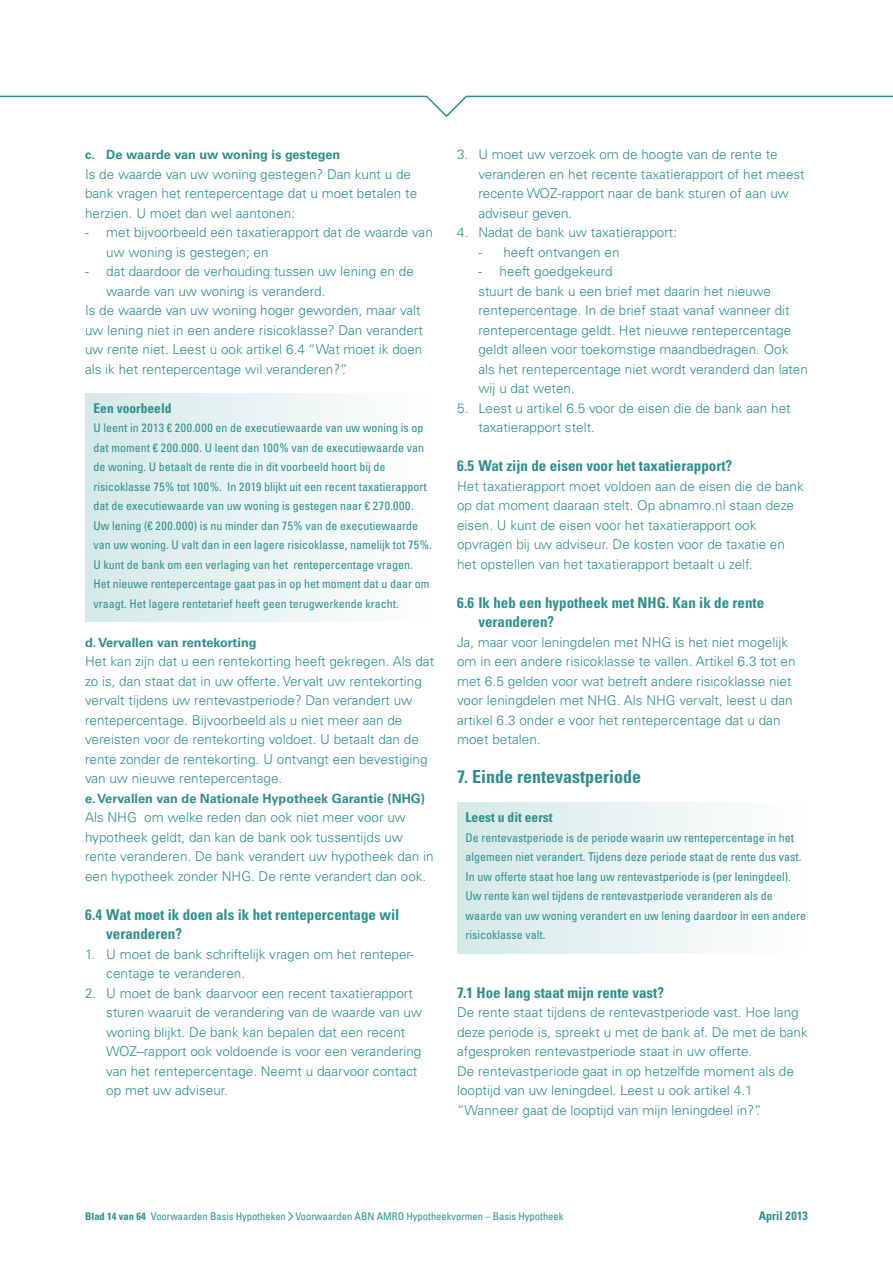
<style>
.page{position:relative;width:893px;height:1263px;background:#fff}
.page>*{position:absolute;margin:0;border:0;box-sizing:border-box;transform-origin:0 0}
._02_Bodyheading-01{font:700 condensed 18px "Univers LT Std";color:#2e8f8e}
._03_Bodyheading-02{font:700 condensed 15px "Univers LT Std";color:#2e8f8e}
.Body_inspring{font:300 13.5px/19.5px "Univers LT Std";color:#2e8f8e}
._17_Border-heading{font:700 condensed 13.5px "Univers LT Std";color:#2e8f8e}
._04_Bodyheading-03{font:700 12.75px "Univers LT Std";color:#2e8f8e}
._18_Border-body{font:condensed 12px/19.5px "Univers LT Std";color:#2e8f8e}
.t1{font:700 condensed 12px "Univers LT Std";color:#2e8f8e}
.t2{font:condensed 10.5px "Univers LT Std";color:#2e8f8e}
.s1{font-weight:700}
</style>
<div class="page">
<svg style="left:0;top:95px;width:893px;height:23px"></svg>
<div style="left:85px;top:393px;width:351px;height:228px;background:linear-gradient(to right,#d5e9e8,#fff)"></div>
<div style="left:457px;top:803px;width:351px;height:151px;background:linear-gradient(to right,#d5e9e8,#fff)"></div>
<svg style="left:288px;top:1211px;width:6px;height:10px"></svg>
<p class="_04_Bodyheading-03" style="left:85px;top:147px;width:257px">c. De waarde van uw woning is gestegen</p>
<p class="Body_inspring" style="left:85px;top:164px;width:334px">Is de waarde van uw woning gestegen? Dan kunt u de bank vragen het rentepercentage dat u moet betalen te herzien. U moet dan wel aantonen:</p>
<p class="Body_inspring" style="left:106px;top:223px;width:328px;text-indent:-21px">- met bijvoorbeeld een taxatierapport dat de waarde van uw woning is gestegen; en</p>
<p class="Body_inspring" style="left:106px;top:262px;width:309px;text-indent:-21px">- dat daardoor de verhouding tussen uw lening en de waarde van uw woning is veranderd.</p>
<p class="Body_inspring" style="left:85px;top:301px;width:339px">Is de waarde van uw woning hoger geworden, maar valt uw lening niet in een andere risicoklasse? Dan verandert uw rente niet. Leest u ook artikel 6.4 “Wat moet ik doen als ik het rentepercentage wil veranderen?”.</p>
<p class="_17_Border-heading" style="left:94px;top:400px;width:79px">Een voorbeeld</p>
<p class="_18_Border-body" style="left:94px;top:418px;width:340px">U leent in 2013 € 200.000 en de executiewaarde van uw woning is op dat moment € 200.000. U leent dan 100% van de executiewaarde van de woning. U betaalt de rente die in dit voorbeeld hoort bij de risicoklasse 75% tot 100%. In 2019 blijkt uit een recent taxatierapport dat de executiewaarde van uw woning is gestegen naar € 270.000.<br>Uw lening (€ 200.000) is nu minder dan 75% van de executiewaarde van uw woning. U valt dan in een lagere risicoklasse, namelijk tot 75%.<br>U kunt de bank om een verlaging van het rentepercentage vragen.<br>Het nieuwe rentepercentage gaat pas in op het moment dat u daar om vraagt. Het lagere rentetarief heeft geen terugwerkende kracht.</p>
<p class="_04_Bodyheading-03" style="left:85px;top:635px;width:173px">d. Vervallen van rentekorting</p>
<p class="Body_inspring" style="left:85px;top:652px;width:351px">Het kan zijn dat u een rentekorting heeft gekregen. Als dat zo is, dan staat dat in uw offerte. Vervalt uw rentekorting vervalt tijdens uw rentevastperiode? Dan verandert uw rentepercentage. Bijvoorbeeld als u niet meer aan de vereisten voor de rentekorting voldoet. U betaalt dan de rente zonder de rentekorting. U ontvangt een bevestiging van uw nieuwe rentepercentage.</p>
<p class="_04_Bodyheading-03" style="left:85px;top:791px;width:341px">e. Vervallen van de Nationale Hypotheek Garantie (NHG)</p>
<p class="Body_inspring" style="left:85px;top:808px;width:350px">Als NHG om welke reden dan ook niet meer voor uw hypotheek geldt, dan kan de bank ook tussentijds uw rente veranderen. De bank verandert uw hypotheek dan in een hypotheek zonder NHG. De rente verandert dan ook.</p>
<p class="_03_Bodyheading-02" style="left:85px;top:905px;width:316px">6.4 Wat moet ik doen als ik het rentepercentage wil</p>
<p class="_03_Bodyheading-02" style="left:106px;top:925px;width:77px">veranderen?</p>
<p class="Body_inspring" style="left:106px;top:944px;width:309px;text-indent:-21px">1. U moet de bank schriftelijk vragen om het renteper&shy;centage te veranderen.</p>
<p class="Body_inspring" style="left:106px;top:983px;width:317px;text-indent:-21px">2. U moet de bank daarvoor een recent taxatierapport sturen waaruit de verandering van de waarde van uw woning blijkt. De bank kan bepalen dat een recent WOZ–rapport ook voldoende is voor een verandering van het rentepercentage. Neemt u daarvoor contact op met uw adviseur.</p>
<p class="Body_inspring" style="left:478px;top:145px;width:328px;text-indent:-21px">3. U moet uw verzoek om de hoogte van de rente te veranderen en het recente taxatierapport of het meest recente WOZ-rapport naar de bank sturen of aan uw adviseur geven.</p>
<p class="Body_inspring" style="left:457px;top:223px;width:222px">4. Nadat de bank uw taxatierapport:</p>
<p class="Body_inspring" style="left:478px;top:242px;width:143px">- heeft ontvangen en</p>
<p class="Body_inspring" style="left:478px;top:262px;width:136px">- heeft goedgekeurd</p>
<p class="Body_inspring" style="left:478px;top:281px;width:331px">stuurt de bank u een brief met daarin het nieuwe rentepercentage. In de brief staat vanaf wanneer dit rentepercentage geldt. Het nieuwe rentepercentage geldt alleen voor toekomstige maandbedragen. Ook als het rentepercentage niet wordt veranderd dan laten wij u dat weten.</p>
<p class="Body_inspring" style="left:478px;top:398px;width:314px;text-indent:-21px">5. Leest u artikel 6.5 voor de eisen die de bank aan het taxatierapport stelt.</p>
<p class="_03_Bodyheading-02" style="left:457px;top:457px;width:277px">6.5 Wat zijn de eisen voor het taxatierapport?</p>
<p class="Body_inspring" style="left:457px;top:476px;width:348px">Het taxatierapport moet voldoen aan de eisen die de bank op dat moment daaraan stelt. Op abnamro.nl staan deze eisen. U kunt de eisen voor het taxatierapport ook opvragen bij uw adviseur. De kosten voor de taxatie en het opstellen van het taxatierapport betaalt u zelf.</p>
<p class="_03_Bodyheading-02" style="left:457px;top:593px;width:309px">6.6 Ik heb een hypotheek met NHG. Kan ik de rente</p>
<p class="_03_Bodyheading-02" style="left:478px;top:613px;width:77px">veranderen?</p>
<p class="Body_inspring" style="left:457px;top:632px;width:340px">Ja, maar voor leningdelen met NHG is het niet mogelijk om in een andere risicoklasse te vallen. Artikel 6.3 tot en met 6.5 gelden voor wat betreft andere risicoklasse niet voor leningdelen met NHG. Als NHG vervalt, leest u dan artikel 6.3 onder e voor het rentepercentage dat u dan moet betalen.</p>
<p class="_02_Bodyheading-01" style="left:457px;top:766px;width:186px">7. Einde rentevastperiode</p>
<p class="_17_Border-heading" style="left:466px;top:809px;width:88px">Leest u dit eerst</p>
<p class="_18_Border-body" style="left:466px;top:827px;width:342px">De rentevastperiode is de periode waarin uw rentepercentage in het algemeen niet verandert. Tijdens deze periode staat de rente dus vast.<br>In uw offerte staat hoe lang uw rentevastperiode is (per leningdeel).<br>Uw rente kan wel tijdens de rentevastperiode veranderen als de waarde van uw woning verandert en uw lening daardoor in een andere risicoklasse valt.</p>
<p class="_03_Bodyheading-02" style="left:457px;top:983px;width:208px">7.1 Hoe lang staat mijn rente vast?</p>
<p class="Body_inspring" style="left:457px;top:1003px;width:352px">De rente staat tijdens de rentevastperiode vast. Hoe lang deze periode is, spreekt u met de bank af. De met de bank afgesproken rentevastperiode staat in uw offerte.<br>De rentevastperiode gaat in op hetzelfde moment als de looptijd van uw leningdeel. Leest u ook artikel 4.1 “Wanneer gaat de looptijd van mijn leningdeel in?”.</p>
<p class="t2" style="left:85px;top:1209px;width:480px"><span class="s1">Blad 14 van 64</span> Voorwaarden Basis Hypotheken Voorwaarden ABN AMRO Hypotheekvormen – Basis Hypotheek</p>
<p class="t1" style="left:759px;top:1208px;width:51px">April 2013</p>
</div>
